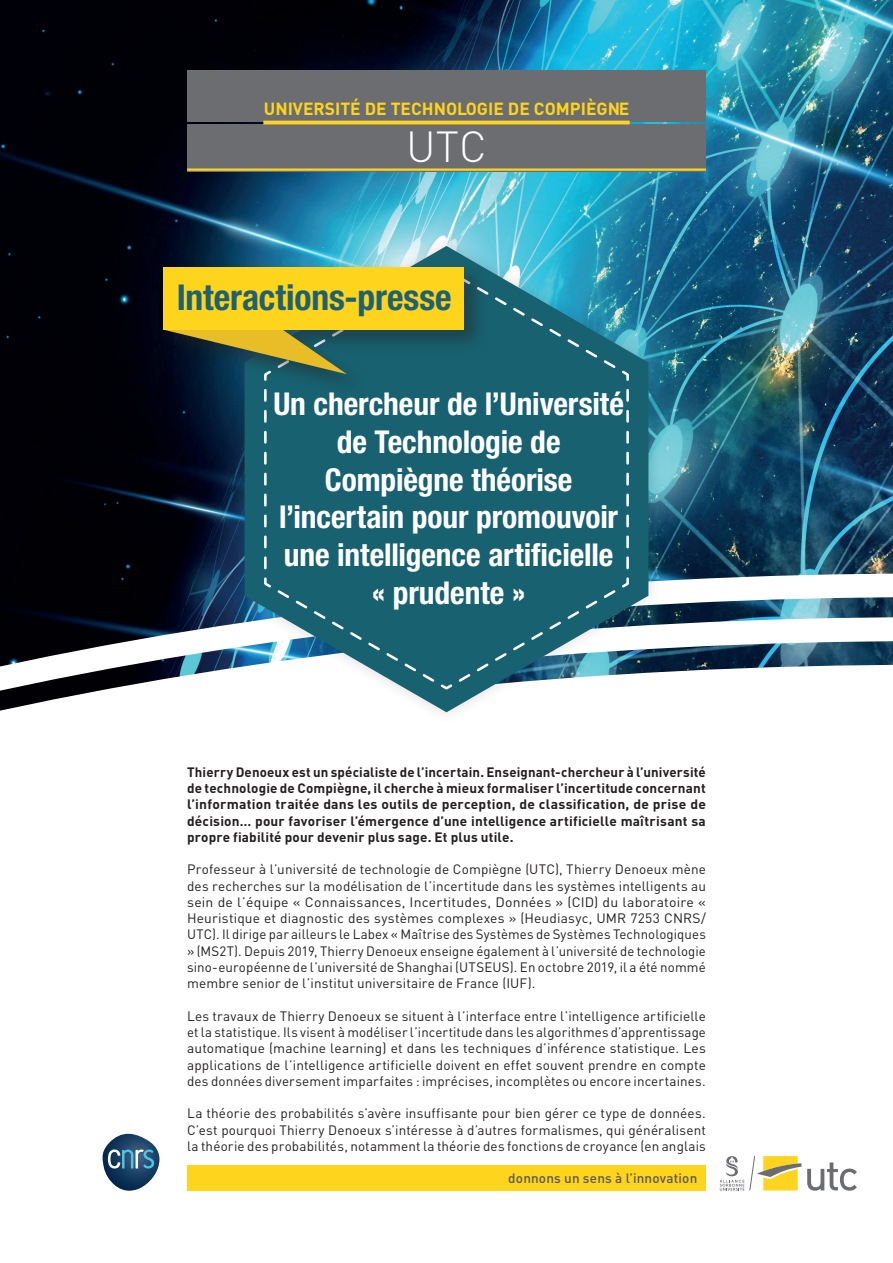
<style>
.page{position:relative;width:893px;height:1263px;background:#fff}
.page>*{position:absolute;margin:0;border:0;box-sizing:border-box;transform-origin:0 0}
.t1{font:300 42.9px "DIN";color:#fff}
.t2{font:700 condensed 35.7px "Helvetica Neue";letter-spacing:-.005em;color:#1e6272}
.t3{font:700 condensed 31.5px/37.8px "Helvetica Neue";letter-spacing:-.005em;color:#fff;text-align:center}
.t4{font:700 17.4px "DIN";color:#fed41d}
.t5{font:13.5px/16.4px "DIN";letter-spacing:.01em;color:#231f20;text-align:justify}
.t6{font:700 13.5px/16.2px "DIN";letter-spacing:.015em;color:#231f20;text-align:justify}
.t7{font:500 13.5px "DIN";letter-spacing:.01em;color:#57585a}
</style>
<div class="page">
<img style="left:0;top:0;width:893px;height:573px">
<svg style="left:0;top:573px;width:893px;height:124px"></svg>
<svg style="left:807px;top:1162px;width:50px;height:29px"></svg>
<svg style="left:720px;top:1156px;width:81px;height:35px"></svg>
<div style="left:187px;top:1165px;width:519px;height:26px;background:#fed41d"></div>
<hr style="left:187px;top:170px;width:519px;height:2px;background:#6c6d70">
<div style="left:187px;top:70px;width:519px;height:52px;background:#6c6d70"></div>
<div style="left:187px;top:124px;width:519px;height:46px;background:#6c6d70"></div>
<hr style="left:263px;top:121px;width:367px;height:3px;background:#ffd420">
<hr style="left:187px;top:168px;width:519px;height:3px;background:#fed41d">
<svg style="left:103px;top:1134px;width:56px;height:57px"></svg>
<div style="left:231px;top:233px;width:431px;height:492px;background:#231f20;opacity:.16"></div>
<svg style="left:245px;top:246px;width:403px;height:466px"></svg>
<div style="left:160px;top:263px;width:328px;height:134px;background:#231f20;opacity:.44"></div>
<svg style="left:163px;top:267px;width:467px;height:424px;background:#2c6775"></svg>
<div style="left:163px;top:267px;width:300px;height:63px;background:#fed41d"></div>
<p class="t4" style="left:264px;top:97px;width:367px">UNIVERSITÉ DE TECHNOLOGIE DE COMPIÈGNE</p>
<h1 class="t1" style="left:406px;top:120px;width:82px">UTC</h1>
<h2 class="t2" style="left:177px;top:276px;width:276px">Interactions-presse</h2>
<h3 class="t3" style="left:273px;top:384px;width:352px">Un chercheur de l’Université de Technologie de<br>Compiègne théorise l’incertain pour promouvoir une intelligence artificielle « prudente »</h3>
<p class="t6" style="left:187px;top:763px;width:520px">Thierry Denoeux est un spécialiste de l’incertain. Enseignant-chercheur à l’université de technologie de Compiègne, il cherche à mieux formaliser l’incertitude concernant l’information traitée dans les outils de perception, de classification, de prise de décision… pour favoriser l’émergence d’une intelligence artificielle maîtrisant sa propre fiabilité pour devenir plus sage. Et plus utile.</p>
<p class="t5" style="left:187px;top:861px;width:520px">Professeur à l’université de technologie de Compiègne (UTC), Thierry Denoeux mène des recherches sur la modélisation de l’incertitude dans les systèmes intelligents au sein de l’équipe « Connaissances, Incertitudes, Données » (CID) du laboratoire « Heuristique et diagnostic des systèmes complexes » (Heudiasyc, UMR 7253 CNRS/ UTC). Il dirige par ailleurs le Labex « Maîtrise des Systèmes de Systèmes Technologiques » (MS2T). Depuis 2019, Thierry Denoeux enseigne également à l’université de technologie sino-européenne de l’université de Shanghai (UTSEUS). En octobre 2019, il a été nommé membre senior de l’institut universitaire de France (IUF).</p>
<p class="t5" style="left:187px;top:1007px;width:520px">Les travaux de Thierry Denoeux se situent à l’interface entre l’intelligence artificielle et la statistique. Ils visent à modéliser l’incertitude dans les algorithmes d’apprentissage automatique (machine learning) et dans les techniques d’inférence statistique. Les applications de l’intelligence artificielle doivent en effet souvent prendre en compte des données diversement imparfaites : imprécises, incomplètes ou encore incertaines.</p>
<p class="t5" style="left:187px;top:1105px;width:520px">La théorie des probabilités s’avère insuffisante pour bien gérer ce type de données.<br>C’est pourquoi Thierry Denoeux s’intéresse à d’autres formalismes, qui généralisent la théorie des probabilités, notamment la théorie des fonctions de croyance (en anglais</p>
<p class="t7" style="left:508px;top:1170px;width:191px">donnons un sens à l’innovation</p>
</div>
